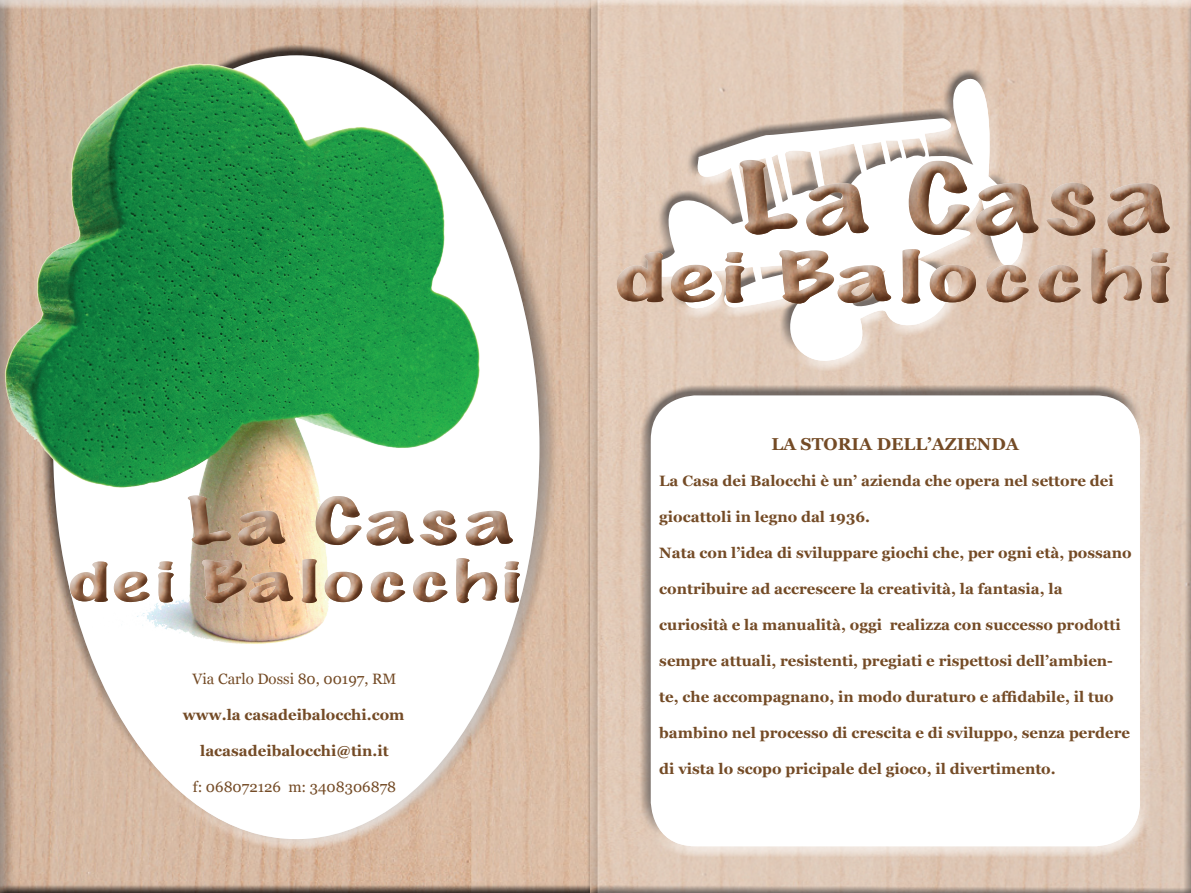
<style>
.page{position:relative;width:1191px;height:893px;background:#fff}
.page>*{position:absolute;margin:0;border:0;box-sizing:border-box;transform-origin:0 0}
.t1{font:700 17.25px "Georgia";color:#744b26}
.t2{font:700 15px "Georgia";color:#744b26}
.t3{font:15px "Georgia";color:#744b26}
</style>
<div class="page">
<div style="left:0;top:0;width:598px;height:893px;background:#231f20;opacity:.75"></div>
<div style="left:589px;top:0;width:602px;height:893px;background:#231f20;opacity:.75"></div>
<img style="left:0;top:0;width:517px;height:711px">
<div style="left:739px;top:158px;width:432px;height:78px;background:#744b26;opacity:.75"></div>
<div style="left:616px;top:246px;width:554px;height:58px;background:#744b26;opacity:.75"></div>
<div style="left:186px;top:493px;width:327px;height:54px;background:#744b26;opacity:.75"></div>
<div style="left:67px;top:556px;width:453px;height:48px;background:#744b26;opacity:.75"></div>
<p class="t3" style="left:192px;top:668px;width:206px">Via Carlo Dossi 80, 00197, RM</p>
<p class="t2" style="left:183px;top:704px;width:223px">www.la casadeibalocchi.com</p>
<p class="t2" style="left:200px;top:740px;width:190px">lacasadeibalocchi@tin.it</p>
<p class="t3" style="left:193px;top:776px;width:205px">f: 068072126 m: 3408306878</p>
<p class="t1" style="left:771px;top:431px;width:249px">LA STORIA DELL’AZIENDA</p>
<p class="t2" style="left:659px;top:470px;width:456px">La Casa dei Balocchi è un’ azienda che opera nel settore dei</p>
<p class="t2" style="left:659px;top:506px;width:212px">giocattoli in legno dal 1936.</p>
<p class="t2" style="left:659px;top:542px;width:474px">Nata con l’idea di sviluppare giochi che, per ogni età, possano</p>
<p class="t2" style="left:659px;top:578px;width:405px">contribuire ad accrescere la creatività, la fantasia, la</p>
<p class="t2" style="left:659px;top:614px;width:463px">curiosità e la manualità, oggi realizza con successo prodotti</p>
<p class="t2" style="left:659px;top:650px;width:455px">sempre attuali, resistenti, pregiati e rispettosi dell’ambien-</p>
<p class="t2" style="left:659px;top:686px;width:456px">te, che accompagnano, in modo duraturo e affidabile, il tuo</p>
<p class="t2" style="left:659px;top:722px;width:472px">bambino nel processo di crescita e di sviluppo, senza perdere</p>
<p class="t2" style="left:659px;top:758px;width:398px">di vista lo scopo pricipale del gioco, il divertimento.</p>
</div>
